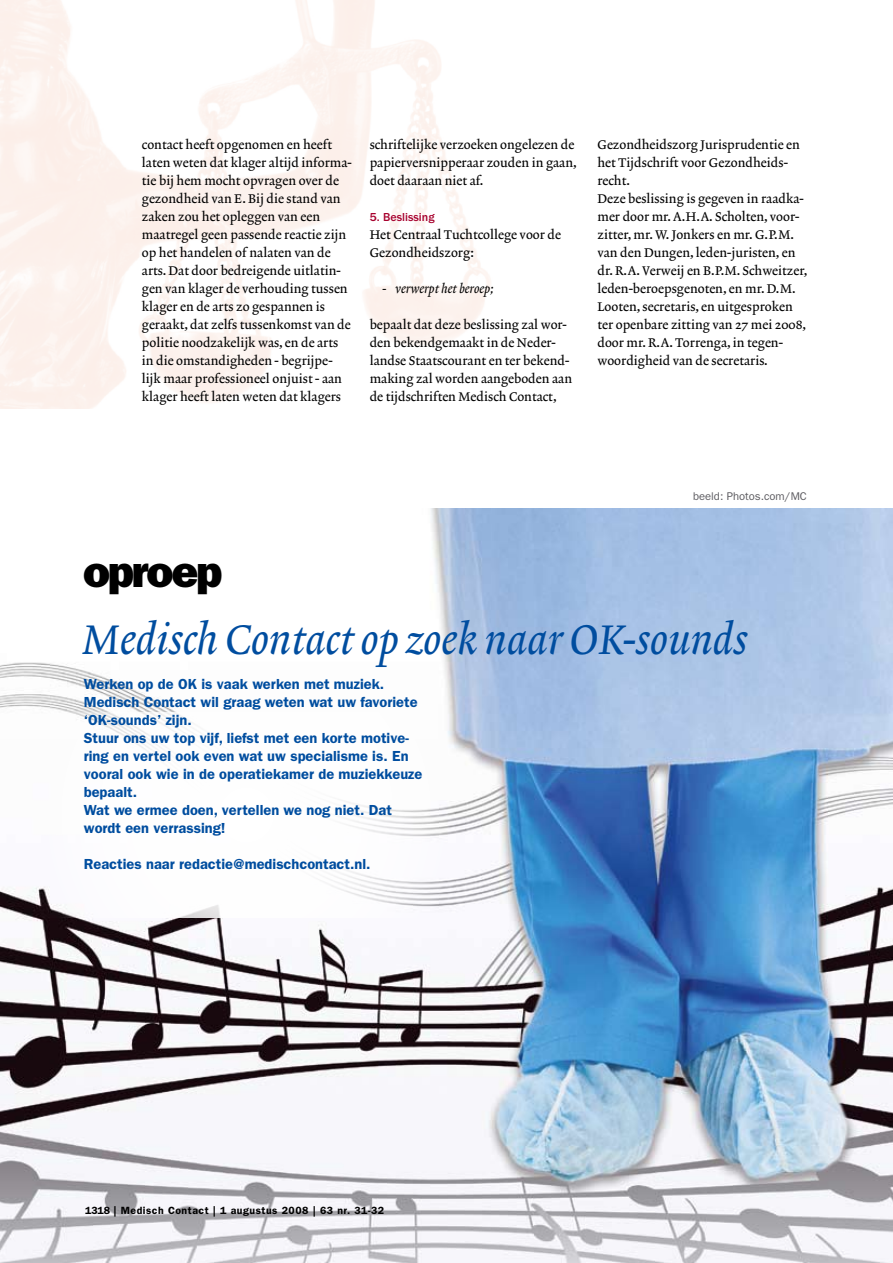
<style>
.page{position:relative;width:893px;height:1263px;background:#fff}
.page>*{position:absolute;margin:0;border:0;box-sizing:border-box;transform-origin:0 0}
.t1{font:45px "ITC Franklin Gothic Std Hvy";letter-spacing:-.05em;color:#000}
.t2{font:42px "Lexicon No 2 Italic A";color:#004d9f}
.t3{font:600 14.7px/18px "ITC Franklin Gothic Std";color:#004d9f}
.t4{font:12.75px/18px "Lexicon No 2 Roman A";color:#000}
.t5{font:12.75px "Lexicon No 2 Italic A";color:#000}
.t6{font:500 12px "ITC Franklin Gothic Std";color:#a7002d}
.t7{font:11.25px "ITC Franklin Gothic Std";color:#5c5b60}
.t8{font:600 10.5px "ITC Franklin Gothic Std";letter-spacing:.05em;color:#000}
</style>
<div class="page">
<img style="left:0;top:508px;width:893px;height:755px">
<div style="left:36px;top:712px;width:419px;height:205px;background:#fff"></div>
<p class="t4" style="left:142px;top:136px;width:211px">contact heeft opgenomen en heeft laten weten dat klager altijd informa&shy;tie bij hem mocht opvragen over de gezondheid van E. Bij die stand van zaken zou het opleggen van een maatregel geen passende reactie zijn op het handelen of nalaten van de arts. Dat door bedreigende uitlatin&shy;gen van klager de verhouding tussen klager en de arts zo gespannen is geraakt, dat zelfs tussenkomst van de politie noodzakelijk was, en de arts in die omstandigheden - begrijpe&shy;lijk maar professioneel onjuist - aan klager heeft laten weten dat klagers</p>
<p class="t4" style="left:370px;top:136px;width:208px">schriftelijke verzoeken ongelezen de papierversnipperaar zouden in gaan, doet daaraan niet af.</p>
<p class="t6" style="left:370px;top:210px;width:66px">5. Beslissing</p>
<p class="t4" style="left:370px;top:226px;width:193px">Het Centraal Tuchtcollege voor de<br>Gezondheidszorg:</p>
<p class="t5" style="left:382px;top:280px;width:113px">- verwerpt het beroep;</p>
<p class="t4" style="left:370px;top:316px;width:204px">bepaalt dat deze beslissing zal wor&shy;den bekendgemaakt in de Neder&shy;landse Staatscourant en ter bekend&shy;making zal worden aangeboden aan de tijdschriften Medisch Contact,</p>
<p class="t4" style="left:597px;top:136px;width:211px">Gezondheidszorg Jurisprudentie en het Tijdschrift voor Gezondheids&shy;recht.<br>Deze beslissing is gegeven in raadka&shy;mer door mr. A.H.A. Scholten, voor&shy;zitter, mr. W. Jonkers en mr. G.P.M. van den Dungen, leden-juristen, en dr. R.A. Verweij en B.P.M. Schweitzer, leden-beroepsgenoten, en mr. D.M.<br>Looten, secretaris, en uitgesproken ter openbare zitting van 27 mei 2008, door mr. R.A. Torrenga, in tegen&shy;woordigheid van de secretaris.</p>
<h1 class="t1" style="left:83px;top:546px;width:141px">oproep</h1>
<p class="t7" style="left:693px;top:490px;width:115px">beeld: Photos.com/MC</p>
<h2 class="t2" style="left:83px;top:615px;width:666px">Medisch Contact op zoek naar OK-sounds</h2>
<p class="t3" style="left:84px;top:674px;width:340px">Werken op de OK is vaak werken met muziek.<br>Medisch Contact wil graag weten wat uw favoriete ‘OK-sounds’ zijn.<br>Stuur ons uw top vijf, liefst met een korte motive&shy;ring en vertel ook even wat uw specialisme is. En vooral ook wie in de operatiekamer de muziekkeuze bepaalt.<br>Wat we ermee doen, vertellen we nog niet. Dat wordt een verrassing!</p>
<p class="t3" style="left:84px;top:855px;width:288px">Reacties naar redactie@medischcontact.nl.</p>
<p class="t8" style="left:85px;top:1204px;width:301px">1318 | Medisch Contact | 1 augustus 2008 | 63 nr. 31-32</p>
</div>
